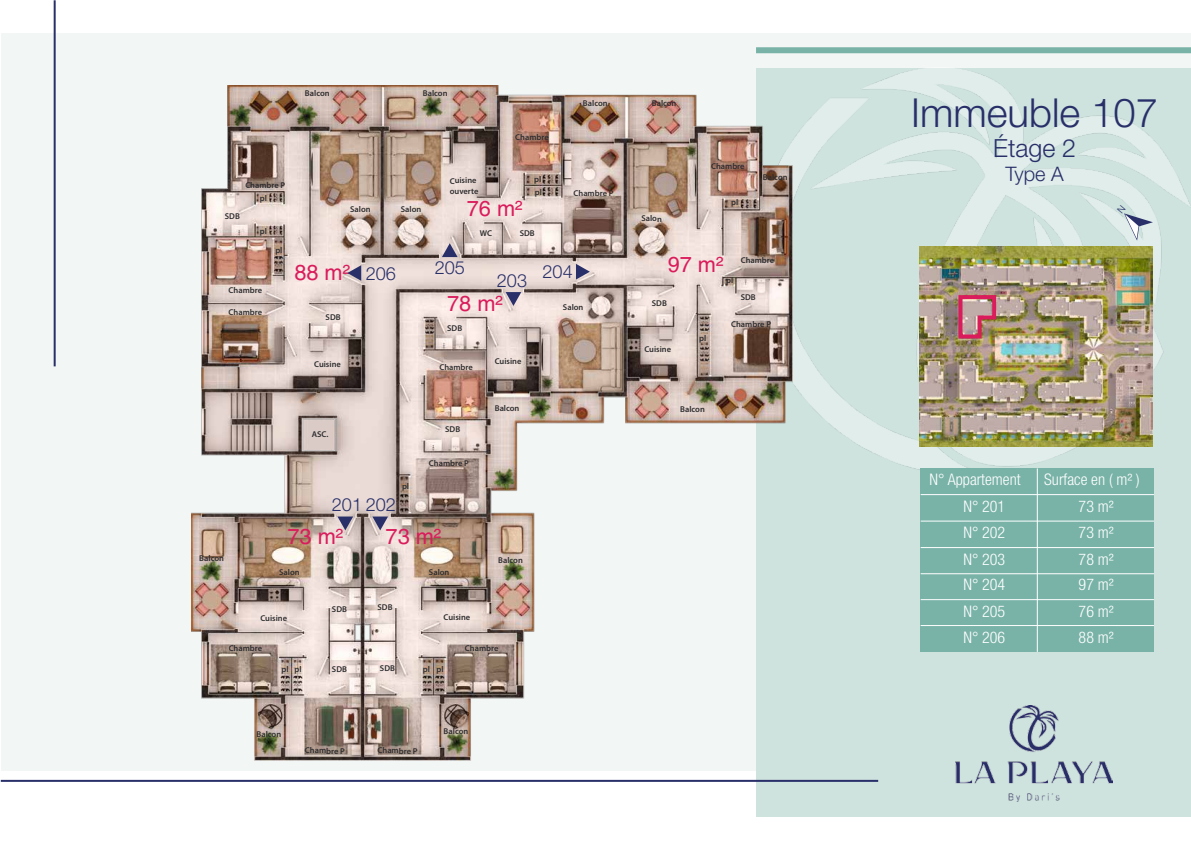
<style>
.page{position:relative;width:1191px;height:842px;background:#fff}
.page>*{position:absolute;margin:0;border:0;box-sizing:border-box;transform-origin:0 0}
.t1{font:300 40px "Helvetica Neue";color:#282f69}
.t2{font:300 25px "Helvetica Neue";color:#282f69}
.t3{font:21.7px "Helvetica";color:#da1c5c}
.t4{font:300 20px "Helvetica Neue";color:#282f69}
.t5{font:300 18.1px "Helvetica Neue";color:#282f69}
.t6{font:300 condensed 16px/26.3px "Helvetica Neue";color:#fff}
.t7{font:600 8.5px/10.1px "Myriad Pro";color:#2d2c2e}
</style>
<div class="page">
<div style="left:1px;top:33px;width:1190px;height:737px;background:#f2f7f6"></div>
<div style="left:756px;top:68px;width:435px;height:748px;background:#cee2de"></div>
<img style="left:792px;top:68px;width:398px;height:402px">
<img style="left:919px;top:246px;width:233px;height:201px">
<svg style="left:956px;top:293px;width:42px;height:47px;background:#be797f"></svg>
<div style="left:756px;top:47px;width:435px;height:6px;background:#79b3a8"></div>
<hr style="left:54px;top:0;width:2px;height:366px;background:#282f69">
<div style="left:920px;top:468px;width:234px;height:184px;background:#79b3a8"></div>
<hr style="left:1036px;top:468px;width:1px;height:184px;background:#fff">
<hr style="left:920px;top:547px;width:234px;height:1px;background:#fff">
<hr style="left:920px;top:494px;width:234px;height:1px;background:#fff">
<hr style="left:920px;top:521px;width:234px;height:1px;background:#fff">
<hr style="left:920px;top:573px;width:234px;height:1px;background:#fff">
<hr style="left:920px;top:599px;width:234px;height:1px;background:#fff">
<hr style="left:920px;top:625px;width:234px;height:1px;background:#fff">
<img style="left:955px;top:705px;width:157px;height:96px">
<hr style="left:1px;top:780px;width:877px;height:2px;background:#282f69">
<img style="left:192px;top:86px;width:600px;height:674px">
<svg style="left:347px;top:265px;width:14px;height:16px"></svg>
<svg style="left:442px;top:243px;width:15px;height:14px"></svg>
<svg style="left:505px;top:292px;width:16px;height:14px"></svg>
<svg style="left:576px;top:264px;width:14px;height:16px"></svg>
<svg style="left:337px;top:516px;width:16px;height:14px"></svg>
<svg style="left:372px;top:516px;width:16px;height:14px"></svg>
<svg style="left:1117px;top:205px;width:35px;height:36px"></svg>
<p class="t7" style="left:305px;top:87px;width:26px">Balcon</p>
<p class="t7" style="left:423px;top:87px;width:26px">Balcon</p>
<p class="t7" style="left:583px;top:98px;width:26px">Balcon</p>
<p class="t7" style="left:652px;top:98px;width:26px">Balcon</p>
<p class="t7" style="left:515px;top:132px;width:35px">Chambre</p>
<p class="t7" style="left:711px;top:161px;width:35px">Chambre</p>
<p class="t7" style="left:245px;top:180px;width:41px">Chambre P</p>
<p class="t7" style="left:225px;top:210px;width:17px">SDB</p>
<p class="t7" style="left:260px;top:192px;width:9px">pl</p>
<p class="t7" style="left:350px;top:204px;width:22px">Salon</p>
<p class="t7" style="left:401px;top:204px;width:22px">Salon</p>
<p class="t7" style="left:450px;top:175px;width:30px">Cuisine ouverte</p>
<h3 class="t3" style="left:467px;top:196px;width:57px">76 m²</h3>
<p class="t7" style="left:534px;top:174px;width:9px">pl</p>
<p class="t7" style="left:535px;top:187px;width:9px">pl</p>
<p class="t7" style="left:573px;top:188px;width:41px">Chambre P</p>
<p class="t7" style="left:641px;top:213px;width:22px">Salon</p>
<p class="t7" style="left:731px;top:197px;width:9px">pl</p>
<p class="t7" style="left:763px;top:172px;width:26px">Balcon</p>
<p class="t7" style="left:260px;top:226px;width:9px">pl</p>
<p class="t7" style="left:480px;top:228px;width:14px">WC</p>
<p class="t7" style="left:519px;top:228px;width:17px">SDB</p>
<p class="t7" style="left:229px;top:285px;width:35px">Chambre</p>
<p class="t7" style="left:229px;top:307px;width:35px">Chambre</p>
<p class="t7" style="left:275px;top:245px;width:9px">pl</p>
<h3 class="t3" style="left:294px;top:259px;width:57px">88 m²</h3>
<p class="t7" style="left:326px;top:312px;width:17px">SDB</p>
<h3 class="t5" style="left:366px;top:262px;width:32px">206</h3>
<h3 class="t5" style="left:435px;top:256px;width:32px">205</h3>
<h3 class="t5" style="left:542px;top:261px;width:32px">204</h3>
<h3 class="t5" style="left:497px;top:270px;width:32px">203</h3>
<h3 class="t3" style="left:447px;top:291px;width:57px">78 m²</h3>
<p class="t7" style="left:447px;top:323px;width:17px">SDB</p>
<p class="t7" style="left:563px;top:302px;width:22px">Salon</p>
<h3 class="t3" style="left:667px;top:251px;width:57px">97 m²</h3>
<p class="t7" style="left:652px;top:298px;width:17px">SDB</p>
<p class="t7" style="left:726px;top:274px;width:9px">pl</p>
<p class="t7" style="left:740px;top:255px;width:35px">Chambre</p>
<p class="t7" style="left:740px;top:292px;width:17px">SDB</p>
<p class="t7" style="left:731px;top:318px;width:41px">Chambre P</p>
<p class="t7" style="left:699px;top:333px;width:9px">pl</p>
<p class="t7" style="left:644px;top:344px;width:28px">Cuisine</p>
<p class="t7" style="left:314px;top:359px;width:28px">Cuisine</p>
<p class="t7" style="left:439px;top:362px;width:35px">Chambre</p>
<p class="t7" style="left:495px;top:356px;width:28px">Cuisine</p>
<p class="t7" style="left:312px;top:429px;width:18px">ASC.</p>
<p class="t7" style="left:402px;top:481px;width:9px">pl</p>
<h3 class="t5" style="left:332px;top:493px;width:66px">201 202</h3>
<p class="t7" style="left:445px;top:424px;width:17px">SDB</p>
<p class="t7" style="left:429px;top:458px;width:41px">Chambre P</p>
<p class="t7" style="left:495px;top:402px;width:26px">Balcon</p>
<p class="t7" style="left:680px;top:404px;width:26px">Balcon</p>
<h3 class="t3" style="left:287px;top:524px;width:57px">73 m²</h3>
<h3 class="t3" style="left:385px;top:524px;width:57px">73 m²</h3>
<p class="t7" style="left:199px;top:552px;width:26px">Balcon</p>
<p class="t7" style="left:498px;top:555px;width:26px">Balcon</p>
<p class="t7" style="left:279px;top:567px;width:22px">Salon</p>
<p class="t7" style="left:429px;top:567px;width:22px">Salon</p>
<p class="t7" style="left:260px;top:612px;width:28px">Cuisine</p>
<p class="t7" style="left:229px;top:643px;width:35px">Chambre</p>
<p class="t7" style="left:332px;top:603px;width:17px">SDB</p>
<p class="t7" style="left:377px;top:602px;width:17px">SDB</p>
<p class="t7" style="left:443px;top:612px;width:28px">Cuisine</p>
<p class="t7" style="left:465px;top:642px;width:35px">Chambre</p>
<p class="t7" style="left:332px;top:663px;width:17px">SDB</p>
<p class="t7" style="left:380px;top:663px;width:17px">SDB</p>
<p class="t7" style="left:281px;top:664px;width:22px">pl pl</p>
<p class="t7" style="left:423px;top:664px;width:22px">pl pl</p>
<p class="t7" style="left:256px;top:728px;width:26px">Balcon</p>
<p class="t7" style="left:443px;top:726px;width:26px">Balcon</p>
<p class="t7" style="left:305px;top:745px;width:41px">Chambre P</p>
<p class="t7" style="left:377px;top:745px;width:41px">Chambre P</p>
<h1 class="t1" style="left:911px;top:88px;width:248px">Immeuble 107</h1>
<h2 class="t2" style="left:993px;top:133px;width:84px">Étage 2</h2>
<h3 class="t4" style="left:1005px;top:161px;width:60px">Type A</h3>
<h3 class="t6" style="left:963px;top:466px;width:59px;text-indent:-34px">N° Appartement<br>N° 201<br>N° 202<br>N° 203<br>N° 204<br>N° 205<br>N° 206</h3>
<h3 class="t6" style="left:1044px;top:466px;width:97px">Surface en ( m² )</h3>
<h3 class="t6" style="left:1078px;top:493px;width:37px;text-align:justify">73 m²<br>73 m²<br>78 m²<br>97 m²<br>76 m²<br>88 m²</h3>
</div>
